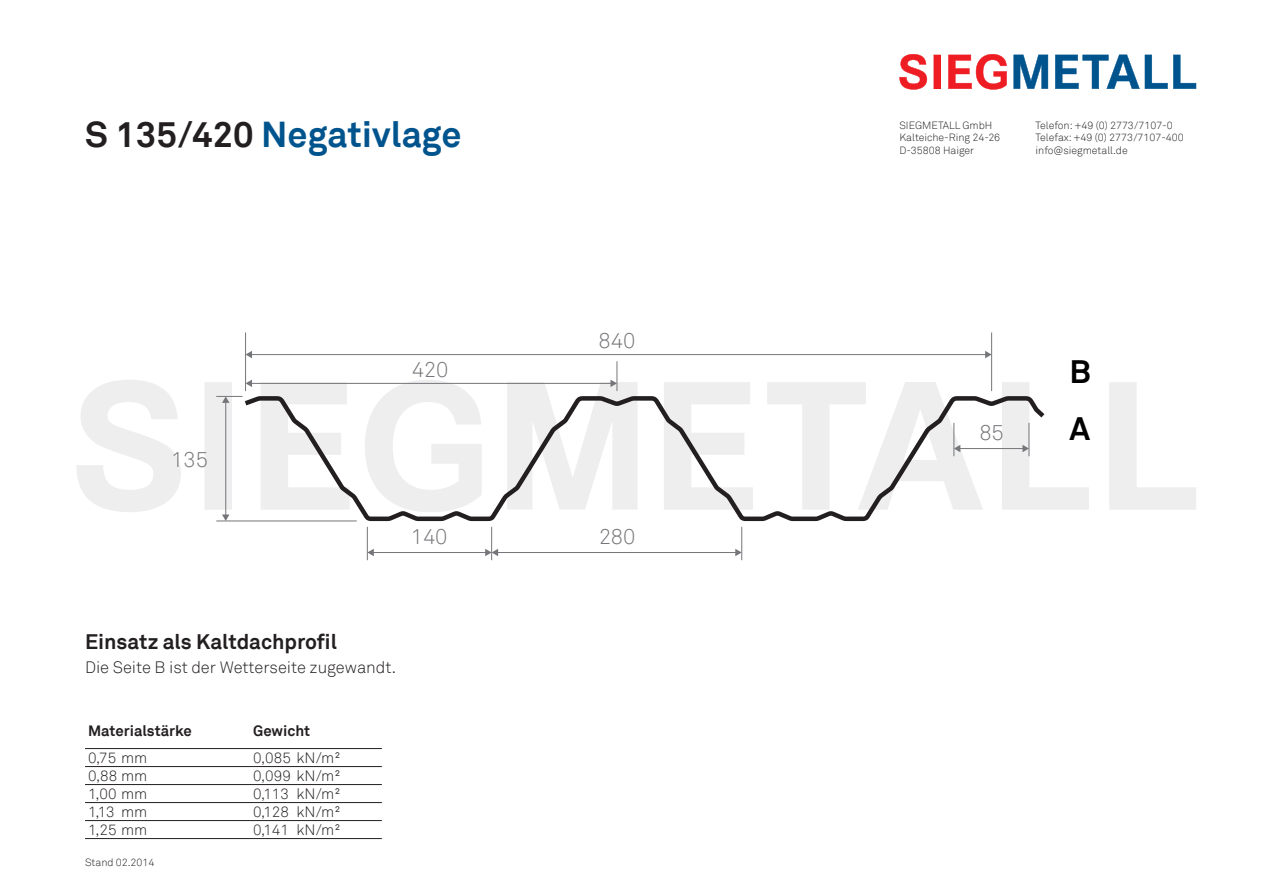
<style>
.page{position:relative;width:1263px;height:893px;background:#fff}
.page>*{position:absolute;margin:0;border:0;box-sizing:border-box;transform-origin:0 0}
.t1{font:700 36px "Akkurat";color:#00548e}
.t2{font:700 32.4px/57.6px "Akkurat";color:#000}
.t3{font:300 21.6px "Akkurat";color:#757679}
.t4{font:700 21px "Akkurat";color:#231f20}
.t5{font:300 16.5px "Akkurat";color:#231f20}
.t6{font:300 15px "Akkurat";color:#231f20}
.t7{font:700 15px "Akkurat";color:#231f20}
.t8{font:300 10.5px "Akkurat";color:#231f20}
.s1{color:#231f20}
</style>
<div class="page">
<svg style="left:77px;top:380px;width:104px;height:132px"></svg>
<svg style="left:261px;top:382px;width:89px;height:12px"></svg>
<svg style="left:365px;top:380px;width:117px;height:14px"></svg>
<svg style="left:664px;top:382px;width:86px;height:12px"></svg>
<svg style="left:1109px;top:382px;width:87px;height:128px"></svg>
<svg style="left:899px;top:54px;width:28px;height:36px"></svg>
<svg style="left:933px;top:55px;width:8px;height:34px"></svg>
<svg style="left:948px;top:54px;width:59px;height:36px"></svg>
<svg style="left:1055px;top:55px;width:141px;height:34px"></svg>
<svg style="left:1013px;top:55px;width:35px;height:34px"></svg>
<hr style="left:85px;top:784px;width:297px;height:1px;background:#231f20">
<hr style="left:85px;top:748px;width:297px;height:1px;background:#231f20">
<hr style="left:85px;top:820px;width:297px;height:1px;background:#231f20">
<hr style="left:85px;top:838px;width:297px;height:1px;background:#231f20">
<hr style="left:85px;top:802px;width:297px;height:1px;background:#231f20">
<hr style="left:85px;top:766px;width:297px;height:1px;background:#231f20">
<svg style="left:252px;top:394px;width:750px;height:128px"></svg>
<hr style="left:245px;top:333px;width:1px;height:58px;background:#757679">
<hr style="left:991px;top:333px;width:1px;height:58px;background:#757679">
<hr style="left:741px;top:527px;width:1px;height:33px;background:#757679">
<hr style="left:491px;top:527px;width:1px;height:33px;background:#757679">
<hr style="left:367px;top:527px;width:1px;height:33px;background:#757679">
<hr style="left:251px;top:354px;width:735px;height:1px;background:#757679">
<svg style="left:246px;top:351px;width:6px;height:7px"></svg>
<svg style="left:985px;top:351px;width:7px;height:7px"></svg>
<hr style="left:497px;top:552px;width:239px;height:1px;background:#757679">
<svg style="left:735px;top:549px;width:7px;height:7px"></svg>
<hr style="left:373px;top:552px;width:113px;height:1px;background:#757679">
<svg style="left:367px;top:549px;width:7px;height:7px"></svg>
<svg style="left:485px;top:549px;width:13px;height:7px"></svg>
<hr style="left:959px;top:448px;width:64px;height:1px;background:#757679">
<svg style="left:767px;top:382px;width:216px;height:128px"></svg>
<svg style="left:1002px;top:382px;width:87px;height:128px"></svg>
<hr style="left:217px;top:521px;width:139px;height:1px;background:#757679">
<hr style="left:251px;top:383px;width:361px;height:1px;background:#757679">
<svg style="left:507px;top:362px;width:130px;height:148px"></svg>
<svg style="left:205px;top:380px;width:47px;height:141px"></svg>
<p class="t1" style="left:85px;top:112px;width:378px"><span class="s1">S 135/420</span> Negativlage</p>
<h3 class="t3" style="left:171px;top:446px;width:38px">135</h3>
<h3 class="t3" style="left:412px;top:356px;width:38px">420</h3>
<h3 class="t3" style="left:599px;top:328px;width:38px">840</h3>
<h3 class="t3" style="left:411px;top:524px;width:38px">140</h3>
<h3 class="t3" style="left:599px;top:524px;width:38px">280</h3>
<p class="t4" style="left:85px;top:629px;width:254px">Einsatz als Kaltdachprofil</p>
<p class="t5" style="left:85px;top:657px;width:313px">Die Seite B ist der Wetterseite zugewandt.</p>
<p class="t7" style="left:88px;top:721px;width:105px">Materialstärke</p>
<p class="t7" style="left:253px;top:721px;width:59px">Gewicht</p>
<p class="t6" style="left:88px;top:749px;width:61px">0,75 mm</p>
<p class="t6" style="left:253px;top:749px;width:89px">0,085 kN/m²</p>
<p class="t6" style="left:88px;top:767px;width:61px">0,88 mm</p>
<p class="t6" style="left:253px;top:767px;width:89px">0,099 kN/m²</p>
<p class="t6" style="left:88px;top:785px;width:61px">1,00 mm</p>
<p class="t6" style="left:253px;top:785px;width:89px">0,113 kN/m²</p>
<p class="t6" style="left:88px;top:803px;width:61px">1,13 mm</p>
<p class="t6" style="left:253px;top:803px;width:89px">0,128 kN/m²</p>
<p class="t6" style="left:88px;top:821px;width:61px">1,25 mm</p>
<p class="t6" style="left:253px;top:821px;width:89px">0,141 kN/m²</p>
<p class="t8" style="left:85px;top:856px;width:71px">Stand 02.2014</p>
<p class="t8" style="left:899px;top:119px;width:95px">SIEGMETALL GmbH</p>
<p class="t8" style="left:899px;top:131px;width:102px">Kalteiche-Ring 24-26</p>
<p class="t8" style="left:899px;top:144px;width:76px">D-35808 Haiger</p>
<p class="t8" style="left:1035px;top:119px;width:139px">Telefon: +49 (0) 2773/7107-0</p>
<p class="t8" style="left:1035px;top:131px;width:150px">Telefax: +49 (0) 2773/7107-400</p>
<p class="t8" style="left:1035px;top:144px;width:94px">info@siegmetall.de</p>
<h3 class="t3" style="left:979px;top:420px;width:26px">85</h3>
<h2 class="t2" style="left:1069px;top:343px;width:23px">B<br>A</h2>
</div>
